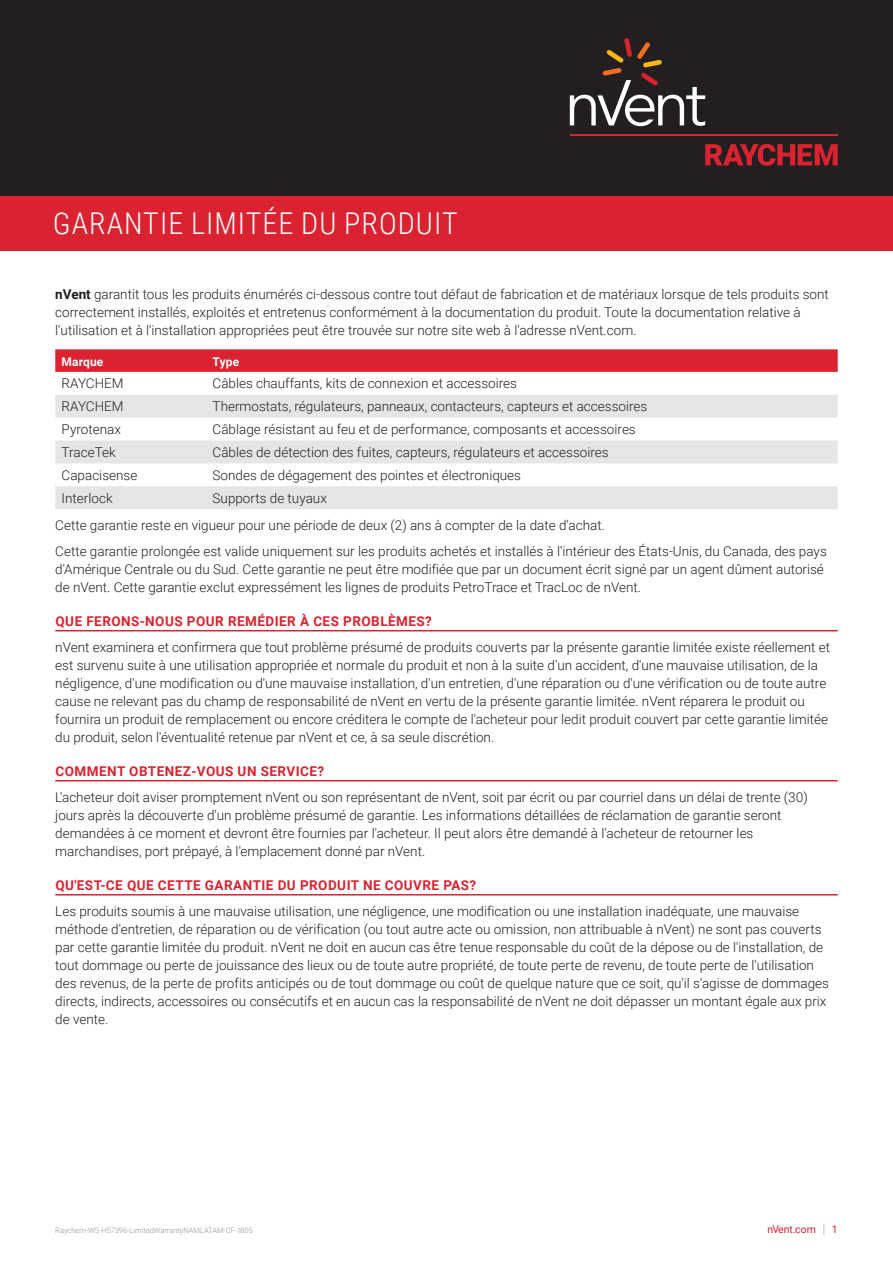
<style>
.page{position:relative;width:893px;height:1263px;background:#fff}
.page>*{position:absolute;margin:0;border:0;box-sizing:border-box;transform-origin:0 0}
.t1{font:300 30px "Roboto Condensed";letter-spacing:.035em;color:#fff}
.t2{font:300 13.5px/18px "Roboto";color:#231f20}
.t3{font:700 13.5px "Roboto";letter-spacing:.035em;color:#db2230}
.t4{font:700 12px "Roboto";letter-spacing:.01em;color:#fff}
.t5{font:10.5px "Roboto";color:#db2230}
.t6{font:300 7.5px "Roboto";color:#8f959e}
.s1{font-weight:700}
.s2{font-weight:300;font-size:12.6px;color:#8f959e}
</style>
<div class="page">
<div style="left:0;top:0;width:893px;height:196px;background:#231f20"></div>
<div style="left:0;top:196px;width:893px;height:55px;background:#db2230"></div>
<svg style="left:705px;top:144px;width:133px;height:22px"></svg>
<hr style="left:570px;top:134px;width:268px;height:2px;background:#db2230">
<svg style="left:570px;top:38px;width:135px;height:88px"></svg>
<hr style="left:55px;top:630px;width:783px;height:1px;background:#db2230">
<hr style="left:55px;top:780px;width:783px;height:1px;background:#db2230">
<hr style="left:55px;top:894px;width:783px;height:1px;background:#db2230">
<svg style="left:55px;top:349px;width:783px;height:23px;background:#db2634"></svg>
<svg style="left:55px;top:395px;width:783px;height:114px;fill:#e5e5e8"></svg>
<h1 class="t1" style="left:53px;top:202px;width:406px">GARANTIE LIMITÉE DU PRODUIT</h1>
<p class="t2" style="left:55px;top:285px;width:775px"><span class="s1">nVent</span> garantit tous les produits énumérés ci-dessous contre tout défaut de fabrication et de matériaux lorsque de tels produits sont correctement installés, exploités et entretenus conformément à la documentation du produit. Toute la documentation relative à l'utilisation et à l'installation appropriées peut être trouvée sur notre site web à l'adresse nVent.com.</p>
<p class="t4" style="left:62px;top:353px;width:43px">Marque</p>
<p class="t4" style="left:213px;top:353px;width:28px">Type</p>
<p class="t2" style="left:62px;top:374px;width:63px">RAYCHEM</p>
<p class="t2" style="left:213px;top:374px;width:306px">Câbles chauffants, kits de connexion et accessoires</p>
<p class="t2" style="left:62px;top:397px;width:63px">RAYCHEM</p>
<p class="t2" style="left:213px;top:397px;width:436px">Thermostats, régulateurs, panneaux, contacteurs, capteurs et accessoires</p>
<p class="t2" style="left:62px;top:420px;width:61px">Pyrotenax</p>
<p class="t2" style="left:213px;top:420px;width:425px">Câblage résistant au feu et de performance, composants et accessoires</p>
<p class="t2" style="left:62px;top:443px;width:56px">TraceTek</p>
<p class="t2" style="left:213px;top:443px;width:398px">Câbles de détection des fuites, capteurs, régulateurs et accessoires</p>
<p class="t2" style="left:62px;top:466px;width:77px">Capacisense</p>
<p class="t2" style="left:213px;top:466px;width:310px">Sondes de dégagement des pointes et électroniques</p>
<p class="t2" style="left:62px;top:488px;width:53px">Interlock</p>
<p class="t2" style="left:55px;top:484px;width:773px;line-height:26.7px;text-indent:157px">Supports de tuyaux<br>Cette garantie reste en vigueur pour une période de deux (2) ans à compter de la date d'achat.<br>Cette garantie prolongée est valide uniquement sur les produits achetés et installés à l'intérieur des États-Unis, du Canada, des pays</p>
<p class="t2" style="left:55px;top:560px;width:770px">d'Amérique Centrale ou du Sud. Cette garantie ne peut être modifiée que par un document écrit signé par un agent dûment autorisé de nVent. Cette garantie exclut expressément les lignes de produits PetroTrace et TracLoc de nVent.</p>
<p class="t3" style="left:56px;top:611px;width:378px">QUE FERONS-NOUS POUR REMÉDIER À CES PROBLÈMES?</p>
<p class="t2" style="left:55px;top:638px;width:776px">nVent examinera et confirmera que tout problème présumé de produits couverts par la présente garantie limitée existe réellement et est survenu suite à une utilisation appropriée et normale du produit et non à la suite d'un accident, d'une mauvaise utilisation, de la négligence, d'une modification ou d'une mauvaise installation, d'un entretien, d'une réparation ou d'une vérification ou de toute autre cause ne relevant pas du champ de responsabilité de nVent en vertu de la présente garantie limitée. nVent réparera le produit ou fournira un produit de remplacement ou encore créditera le compte de l'acheteur pour ledit produit couvert par cette garantie limitée du produit, selon l'éventualité retenue par nVent et ce, à sa seule discrétion.</p>
<p class="t3" style="left:56px;top:761px;width:270px">COMMENT OBTENEZ-VOUS UN SERVICE?</p>
<p class="t2" style="left:55px;top:788px;width:754px">L'acheteur doit aviser promptement nVent ou son représentant de nVent, soit par écrit ou par courriel dans un délai de trente (30) jours après la découverte d'un problème présumé de garantie. Les informations détaillées de réclamation de garantie seront demandées à ce moment et devront être fournies par l'acheteur. Il peut alors être demandé à l'acheteur de retourner les marchandises, port prépayé, à l'emplacement donné par nVent.</p>
<p class="t3" style="left:56px;top:875px;width:422px">QU'EST-CE QUE CETTE GARANTIE DU PRODUIT NE COUVRE PAS?</p>
<p class="t2" style="left:55px;top:902px;width:775px">Les produits soumis à une mauvaise utilisation, une négligence, une modification ou une installation inadéquate, une mauvaise méthode d'entretien, de réparation ou de vérification (ou tout autre acte ou omission, non attribuable à nVent) ne sont pas couverts par cette garantie limitée du produit. nVent ne doit en aucun cas être tenue responsable du coût de la dépose ou de l'installation, de tout dommage ou perte de jouissance des lieux ou de toute autre propriété, de toute perte de revenu, de toute perte de l'utilisation des revenus, de la perte de profits anticipés ou de tout dommage ou coût de quelque nature que ce soit, qu'il s'agisse de dommages directs, indirects, accessoires ou consécutifs et en aucun cas la responsabilité de nVent ne doit dépasser un montant égale aux prix de vente.</p>
<p class="t6" style="left:55px;top:1225px;width:199px">Raychem-WS-H57396-LimitedWarrantyNAMLATAM-CF-1805</p>
<p class="t5" style="left:767px;top:1222px;width:72px">nVent.com <span class="s2">|</span> 1</p>
</div>
